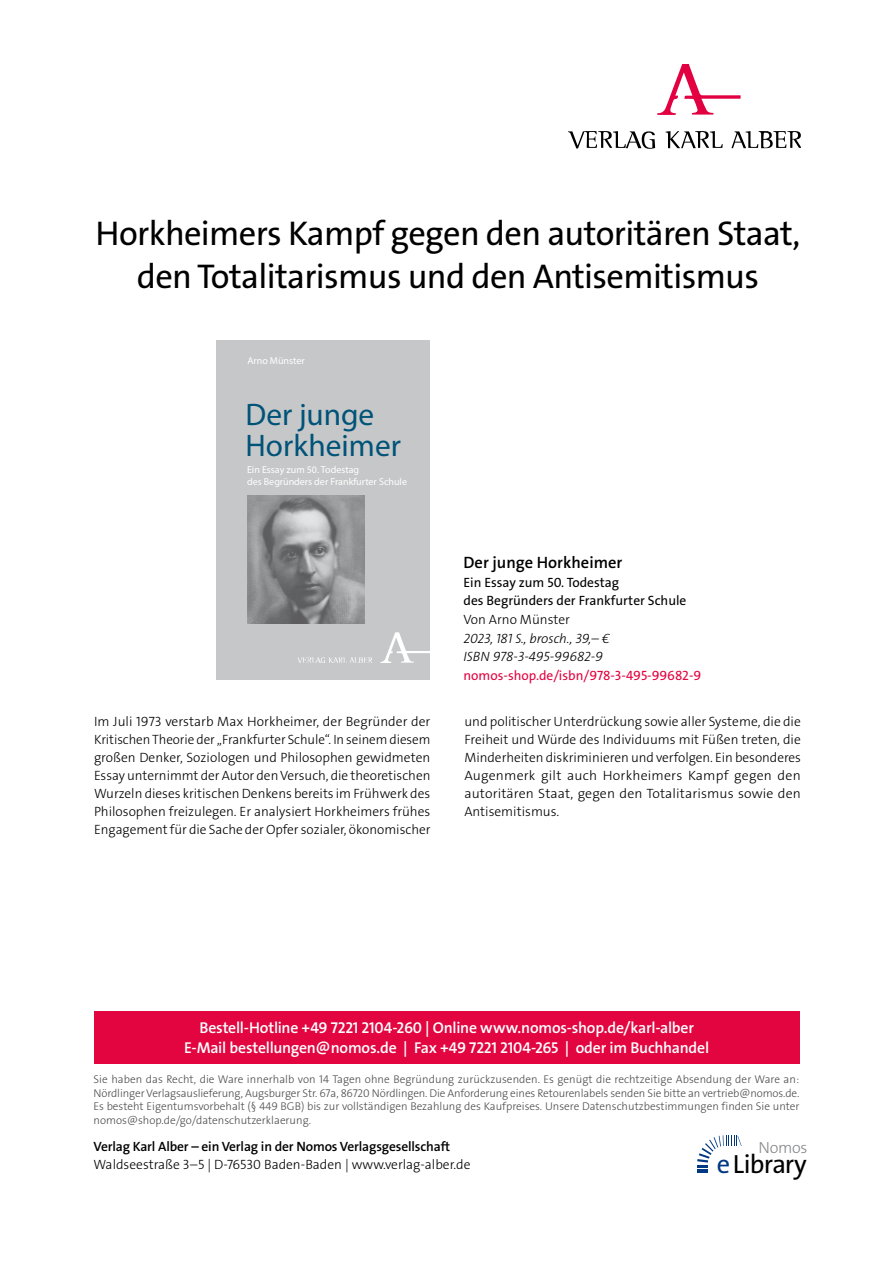
<style>
.page{position:relative;width:893px;height:1263px;background:#fff}
.page>*{position:absolute;margin:0;border:0;box-sizing:border-box;transform-origin:0 0}
.t1{font:34.5px/43.5px "The Sans Os F";letter-spacing:-.02em;color:#000;text-align:center}
.t2{font:31.2px/31.2px "Myriad Pro";color:#005378}
.t3{font:26.4px "The Sans Os F";letter-spacing:-.03em;color:#000}
.t4{font:600 16.5px "The Sans Os F";color:#000}
.t5{font:300 16.2px "The Sans Os F";letter-spacing:-.02em;color:#87888a}
.t6{font:600 15.75px/21px "The Sans Os F";letter-spacing:-.015em;color:#fff;text-align:center}
.t7{font:300 13.5px/18px "The Sans Os F";color:#000;text-align:justify}
.t8{font:13.5px/17.2px "The Sans Os F";color:#000}
.t9{font:600 13.5px "The Sans Os F";letter-spacing:-.01em;color:#000}
.t10{font:italic 300 13.5px/17.2px "The Sans Os F";color:#000}
.t11{font:13.5px "The Sans Os F";color:#e20540}
.t12{font:300 11.25px/13.5px "The Sans Os F";color:#4b4b4d;text-align:justify}
.t13{font:10.05px/12px "Myriad Pro";color:#fff}
.s1{color:#003882}
</style>
<div class="page">
<div style="left:94px;top:1011px;width:705px;height:52px;background:#e20540"></div>
<svg style="left:697px;top:1135px;width:45px;height:38px"></svg>
<svg style="left:568px;top:131px;width:87px;height:18px"></svg>
<svg style="left:665px;top:131px;width:58px;height:17px"></svg>
<svg style="left:731px;top:131px;width:70px;height:17px"></svg>
<svg style="left:657px;top:64px;width:84px;height:51px"></svg>
<div style="left:216px;top:340px;width:214px;height:339px;background:#c6c7c8"></div>
<img style="left:298px;top:632px;width:132px;height:31px">
<img style="left:248px;top:496px;width:117px;height:128px">
<h1 class="t1" style="left:96px;top:215px;width:706px">Horkheimers Kampf gegen den autoritären Staat, den Totalitarismus und den Antisemitismus</h1>
<p class="t13" style="left:247px;top:355px;width:59px">Arno Münster</p>
<h2 class="t2" style="left:246px;top:398px;width:157px">Der junge<br>Horkheimer</h2>
<p class="t13" style="left:247px;top:463px;width:161px">Ein Essay zum 50. Todestag<br>des Begründers der Frankfurter Schule</p>
<p class="t4" style="left:463px;top:552px;width:160px">Der junge Horkheimer</p>
<p class="t8" style="left:463px;top:576px;width:224px">Ein Essay zum 50. Todestag<br>des Begründers der Frankfurter Schule</p>
<p class="t7" style="left:463px;top:611px;width:108px">Von Arno Münster</p>
<p class="t10" style="left:463px;top:631px;width:148px">2023, 181 S., brosch., 39,– €<br>ISBN 978-3-495-99682-9</p>
<p class="t11" style="left:463px;top:670px;width:239px">nomos-shop.de/isbn/978-3-495-99682-9</p>
<p class="t7" style="left:94px;top:713px;width:338px">Im Juli 1973 verstarb Max Horkheimer, der Begründer der Kritischen Theorie der „Frankfurter Schule“. In seinem diesem großen Denker, Soziologen und Philosophen gewidmeten Essay unternimmt der Autor den Versuch, die theoretischen Wurzeln dieses kritischen Denkens bereits im Frühwerk des Philosophen freizulegen. Er analysiert Horkheimers frühes Engagement für die Sache der Opfer sozialer, ökonomischer</p>
<p class="t7" style="left:464px;top:713px;width:338px">und politischer Unterdrückung sowie aller Systeme, die die Freiheit und Würde des Individuums mit Füßen treten, die Minderheiten diskriminieren und verfolgen. Ein besonderes Augenmerk gilt auch Horkheimers Kampf gegen den autoritären Staat, gegen den Totalitarismus sowie den Antisemitismus.</p>
<p class="t6" style="left:184px;top:1017px;width:526px">Bestell-Hotline +49 7221 2104-260 | Online www.nomos-shop.de/karl-alber<br>E-Mail bestellungen@nomos.de | Fax +49 7221 2104-265 | oder im Buchhandel</p>
<p class="t12" style="left:94px;top:1073px;width:707px">Sie haben das Recht, die Ware innerhalb von 14 Tagen ohne Begründung zurückzusenden. Es genügt die rechtzeitige Absendung der Ware an:<br>Nördlinger Verlagsauslieferung, Augsburger Str. 67a, 86720 Nördlingen. Die Anforderung eines Retourenlabels senden Sie bitte an vertrieb@nomos.de.<br>Es besteht Eigentumsvorbehalt (§ 449 BGB) bis zur vollständigen Bezahlung des Kaufpreises. Unsere Datenschutzbestimmungen finden Sie unter nomos@shop.de/go/datenschutzerklaerung.</p>
<p class="t9" style="left:94px;top:1138px;width:358px">Verlag Karl Alber – ein Verlag in der Nomos Verlagsgesellschaft</p>
<p class="t7" style="left:94px;top:1156px;width:378px">Waldseestraße 3–5 | D-76530 Baden-Baden | www.verlag-alber.de</p>
<h3 class="t3" style="left:717px;top:1153px;width:91px"><span class="s1">e</span>Library</h3>
<p class="t5" style="left:758px;top:1137px;width:51px">Nomos</p>
</div>
